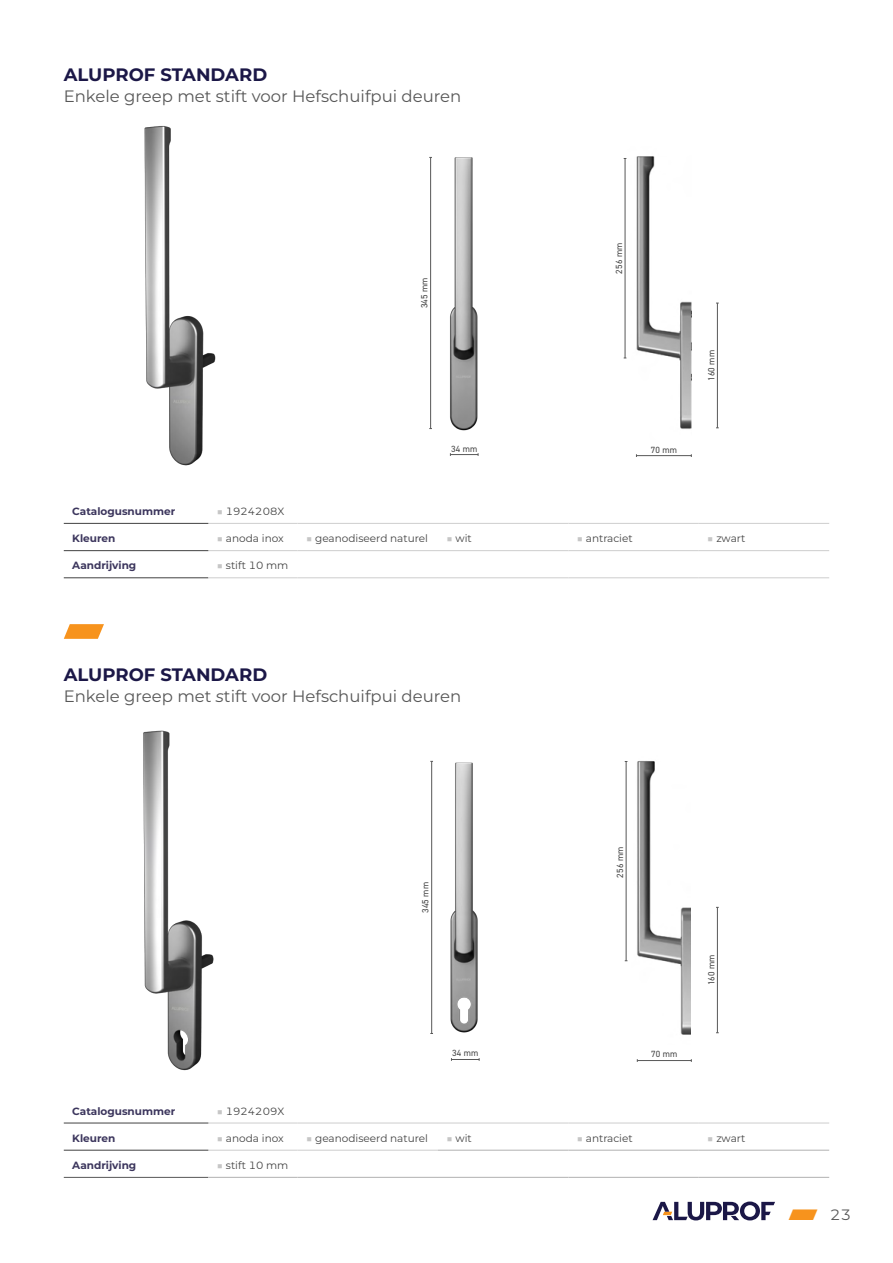
<style>
.page{position:relative;width:893px;height:1263px;background:#fff}
.page>*{position:absolute;margin:0;border:0;box-sizing:border-box;transform-origin:0 0}
.t1{font:700 18px "Aluprof Sans";color:#1b1747}
.t2{font:16.5px "Aluprof Sans";color:#575757}
.t3{font:15px "Aluprof Sans";color:#575757}
.t4{font:10.5px "Aluprof Sans";color:#434343}
.t5{font:700 10.5px "Aluprof Sans";color:#3c365d}
.t6{font:9px "DIN2014";letter-spacing:.01em;color:#434343}
.s1{color:#c6c6c6}
.s2{font-style:italic}
.s3{font-weight:700;color:#f7931d}
</style>
<div class="page">
<svg style="left:653px;top:1201px;width:122px;height:19px"></svg>
<svg style="left:64px;top:624px;width:40px;height:15px"></svg>
<hr style="left:208px;top:1122px;width:90px;height:1px;background:#d3d3d3">
<hr style="left:298px;top:1122px;width:140px;height:1px;background:#d3d3d3">
<hr style="left:208px;top:1149px;width:90px;height:2px;background:#d3d3d3">
<hr style="left:298px;top:1149px;width:140px;height:2px;background:#d3d3d3">
<hr style="left:64px;top:1177px;width:144px;height:1px;background:#575757">
<hr style="left:64px;top:1122px;width:144px;height:1px;background:#575757">
<hr style="left:64px;top:1149px;width:144px;height:2px;background:#575757">
<hr style="left:438px;top:1122px;width:130px;height:1px;background:#d3d3d3">
<hr style="left:568px;top:1122px;width:131px;height:1px;background:#d3d3d3">
<hr style="left:699px;top:1122px;width:130px;height:1px;background:#d3d3d3">
<hr style="left:438px;top:1149px;width:130px;height:2px;background:#bababa">
<hr style="left:568px;top:1149px;width:131px;height:2px;background:#bababa">
<hr style="left:699px;top:1149px;width:130px;height:2px;background:#bababa">
<hr style="left:208px;top:1177px;width:90px;height:1px;background:#bababa">
<hr style="left:298px;top:1177px;width:140px;height:1px;background:#bababa">
<hr style="left:438px;top:1177px;width:130px;height:1px;background:#bababa">
<hr style="left:568px;top:1177px;width:131px;height:1px;background:#bababa">
<hr style="left:699px;top:1177px;width:130px;height:1px;background:#bababa">
<hr style="left:208px;top:523px;width:90px;height:1px;background:#d3d3d3">
<hr style="left:298px;top:523px;width:140px;height:1px;background:#d3d3d3">
<hr style="left:208px;top:550px;width:90px;height:1px;background:#d3d3d3">
<hr style="left:298px;top:550px;width:140px;height:1px;background:#d3d3d3">
<hr style="left:64px;top:523px;width:144px;height:1px;background:#575757">
<hr style="left:64px;top:550px;width:144px;height:1px;background:#575757">
<hr style="left:64px;top:577px;width:144px;height:1px;background:#575757">
<hr style="left:438px;top:523px;width:130px;height:1px;background:#d3d3d3">
<hr style="left:568px;top:523px;width:131px;height:1px;background:#d3d3d3">
<hr style="left:699px;top:523px;width:130px;height:1px;background:#d3d3d3">
<hr style="left:438px;top:550px;width:130px;height:1px;background:#d3d3d3">
<hr style="left:568px;top:550px;width:131px;height:1px;background:#d3d3d3">
<hr style="left:699px;top:550px;width:130px;height:1px;background:#d3d3d3">
<hr style="left:208px;top:577px;width:90px;height:1px;background:#d3d3d3">
<hr style="left:298px;top:577px;width:140px;height:1px;background:#d3d3d3">
<hr style="left:438px;top:577px;width:130px;height:1px;background:#d3d3d3">
<hr style="left:568px;top:577px;width:131px;height:1px;background:#d3d3d3">
<hr style="left:699px;top:577px;width:130px;height:1px;background:#d3d3d3">
<hr style="left:430px;top:157px;width:1px;height:272px;background:#575757">
<svg style="left:450px;top:453px;width:29px;height:3px"></svg>
<img style="left:144px;top:126px;width:72px;height:340px">
<img style="left:450px;top:157px;width:28px;height:274px">
<img style="left:636px;top:156px;width:55px;height:273px">
<hr style="left:625px;top:158px;width:1px;height:200px;background:#575757">
<hr style="left:636px;top:455px;width:55px;height:1px;background:#575757">
<hr style="left:717px;top:303px;width:1px;height:125px;background:#575757">
<hr style="left:431px;top:761px;width:1px;height:272px;background:#575757">
<svg style="left:451px;top:1058px;width:29px;height:3px"></svg>
<img style="left:143px;top:730px;width:71px;height:341px">
<img style="left:450px;top:762px;width:28px;height:271px">
<img style="left:637px;top:761px;width:54px;height:274px">
<hr style="left:626px;top:761px;width:1px;height:200px;background:#575757">
<hr style="left:637px;top:1060px;width:54px;height:1px;background:#575757">
<hr style="left:717px;top:907px;width:1px;height:126px;background:#575757">
<p class="t1" style="left:64px;top:62px;width:205px">ALUPROF STANDARD</p>
<p class="t2" style="left:64px;top:85px;width:399px">Enkele greep met stift voor Hefschuifpui deuren</p>
<p class="t6" style="left:419px;top:308px;width:32px;rotate:-90deg">345 mm</p>
<p class="t6" style="left:451px;top:443px;width:28px">34 mm</p>
<p class="t6" style="left:613px;top:274px;width:32px;rotate:-90deg">256 mm</p>
<p class="t6" style="left:651px;top:444px;width:28px">70 mm</p>
<p class="t6" style="left:706px;top:381px;width:32px;rotate:-90deg">160 mm</p>
<p class="t5" style="left:72px;top:504px;width:105px">Catalogusnummer</p>
<p class="t4" style="left:217px;top:504px;width:69px"><span class="s1">■</span> 1924208X</p>
<p class="t5" style="left:72px;top:531px;width:45px">Kleuren</p>
<p class="t4" style="left:217px;top:531px;width:68px"><span class="s1">■</span> anoda inox</p>
<p class="t4" style="left:306px;top:531px;width:123px"><span class="s1">■</span> geanodiseerd naturel</p>
<p class="t4" style="left:446px;top:531px;width:27px"><span class="s1">■</span> wit</p>
<p class="t4" style="left:577px;top:531px;width:57px"><span class="s1">■</span> antraciet</p>
<p class="t4" style="left:707px;top:531px;width:40px"><span class="s1">■</span> zwart</p>
<p class="t5" style="left:72px;top:558px;width:66px">Aandrijving</p>
<p class="t4" style="left:217px;top:558px;width:73px"><span class="s1">■</span> stift 10 mm</p>
<p class="t1" style="left:64px;top:661px;width:205px">ALUPROF STANDARD</p>
<p class="t2" style="left:64px;top:685px;width:399px">Enkele greep met <span class="s2">s</span>tift voor Hefschuifpui deuren</p>
<p class="t6" style="left:420px;top:913px;width:32px;rotate:-90deg">345 mm</p>
<p class="t6" style="left:452px;top:1048px;width:28px">34 mm</p>
<p class="t6" style="left:614px;top:877px;width:32px;rotate:-90deg">256 mm</p>
<p class="t6" style="left:651px;top:1049px;width:28px">70 mm</p>
<p class="t6" style="left:706px;top:985px;width:32px;rotate:-90deg">160 mm</p>
<p class="t5" style="left:72px;top:1103px;width:105px">Catalogusnummer</p>
<p class="t4" style="left:217px;top:1103px;width:69px"><span class="s1">■</span> 1924209X</p>
<p class="t5" style="left:72px;top:1130px;width:45px">Kleuren</p>
<p class="t4" style="left:217px;top:1131px;width:68px"><span class="s1">■</span> anoda inox</p>
<p class="t4" style="left:306px;top:1131px;width:123px"><span class="s1">■</span> geanodiseerd naturel</p>
<p class="t4" style="left:446px;top:1131px;width:27px"><span class="s1">■</span> wit</p>
<p class="t4" style="left:577px;top:1131px;width:57px"><span class="s1">■</span> antraciet</p>
<p class="t4" style="left:707px;top:1131px;width:40px"><span class="s1">■</span> zwart</p>
<p class="t5" style="left:72px;top:1157px;width:66px">Aandrijving</p>
<p class="t4" style="left:217px;top:1158px;width:73px"><span class="s1">■</span> stift 10 mm</p>
<h3 class="t3" style="left:789px;top:1204px;width:64px"><span class="s3">⸠</span> 23</h3>
</div>
